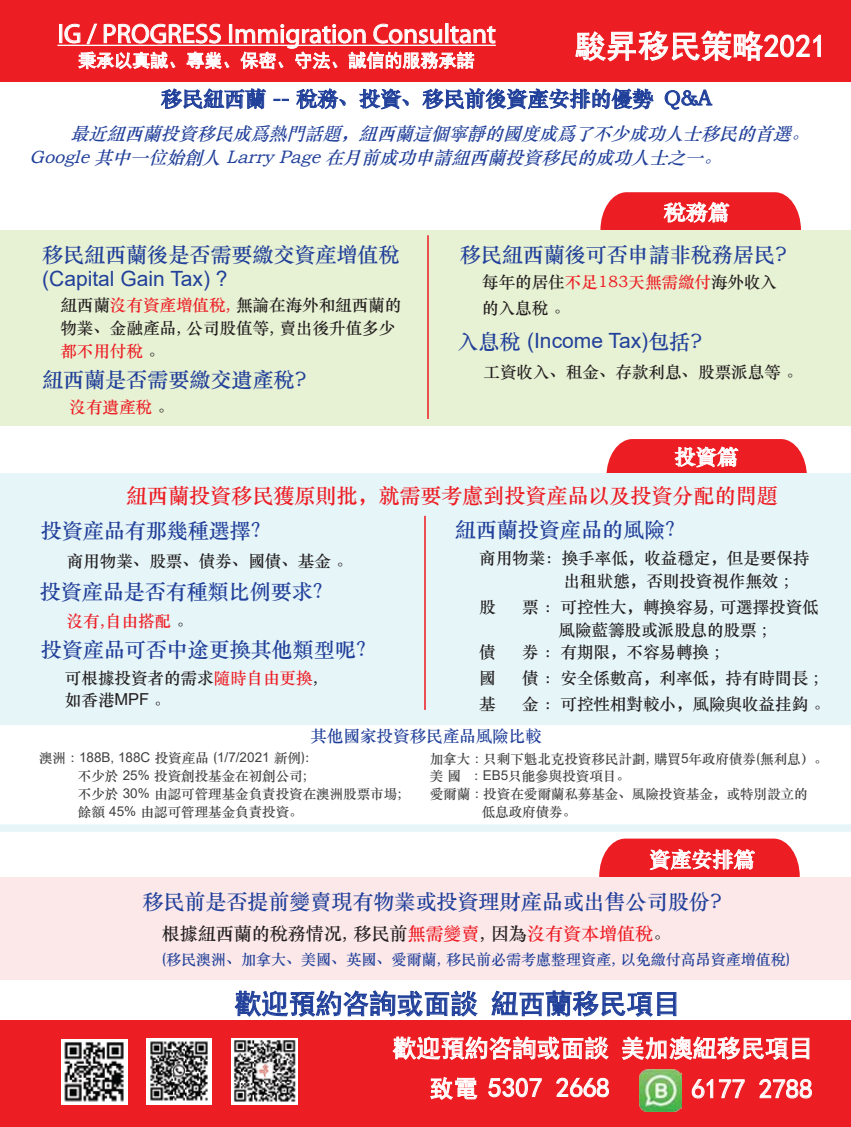
<style>
.page{position:relative;width:851px;height:1127px;background:#fff}
.page>*{position:absolute;margin:0;border:0;box-sizing:border-box;transform-origin:0 0}
.t1{font:31.5px "Sim Hei";color:#fff}
.t2{font:27px "Myriad Pro";color:#fff}
.t3{font:27px "Sim Hei";color:#fff}
.t4{font:27px "Sim Hei";color:#21409a}
.t5{font:24px "Sim Hei";color:#fff}
.t6{font:21px "ST Zhongsong";color:#21409a}
.t7{font:21px "Arial";color:#21409a}
.t8{font:21px "ST Zhongsong";color:#ed1d24}
.t9{font:21px "ST Zhongsong";color:#fff}
.t10{font:21px "ST Zhongsong";color:#fff;scale:1.05 1}
.t11{font:italic 18px/24.6px "ST Zhongsong";color:#21409a}
.t12{font:18px "ST Zhongsong";color:#231f20}
.t13{font:18px "Sim Hei";color:#fff}
.t14{font:16.5px/22.8px "ST Zhongsong";color:#231f20}
.t15{font:16.5px "ST Zhongsong";color:#ed1d24}
.t16{font:16.5px "ST Zhongsong";color:#21409a}
.t17{font:15px "ST Zhongsong";color:#21409a}
.t18{font:13.5px/17.7px "ST Zhongsong";color:#414042}
.t19{font:13.5px "Arial";color:#414042}
.s1{color:#ed1d24}
.s2{color:#231f20}
.s3{font-family:"ST Zhongsong"}
.s4{font-family:"Arial"}
.s5{font-size:24px}
</style>
<div class="page">
<div style="left:0;top:0;width:850px;height:81px;background:#ed1d24"></div>
<div style="left:59px;top:24px;width:3px;height:19px;border:1px solid #fff"></div>
<hr style="left:57px;top:45px;width:439px;height:1px;background:#fff">
<svg style="left:234px;top:990px;width:243px;height:27px"></svg>
<svg style="left:491px;top:990px;width:185px;height:27px"></svg>
<div style="left:0;top:230px;width:850px;height:196px;background:#e7f1d3"></div>
<svg style="left:600px;top:192px;width:200px;height:38px;background:#ef3e44"></svg>
<hr style="left:427px;top:235px;width:1px;height:184px;background:#ed1d24">
<div style="left:0;top:473px;width:850px;height:252px;background:#e6f5f8"></div>
<svg style="left:606px;top:439px;width:200px;height:34px;background:#ef4046"></svg>
<hr style="left:424px;top:516px;width:1px;height:194px;background:#ed1d24">
<div style="left:0;top:1020px;width:850px;height:107px;background:#ed1d24"></div>
<img style="left:62px;top:1039px;width:65px;height:65px">
<img style="left:232px;top:1038px;width:65px;height:66px">
<img style="left:146px;top:1038px;width:65px;height:66px">
<svg style="left:430px;top:1077px;width:47px;height:23px"></svg>
<svg style="left:488px;top:1078px;width:53px;height:19px"></svg>
<svg style="left:556px;top:1078px;width:52px;height:19px"></svg>
<svg style="left:691px;top:1079px;width:22px;height:19px"></svg>
<svg style="left:719px;top:1079px;width:25px;height:19px"></svg>
<svg style="left:759px;top:1079px;width:52px;height:19px"></svg>
<svg style="left:392px;top:1036px;width:216px;height:24px"></svg>
<svg style="left:622px;top:1036px;width:187px;height:24px"></svg>
<img style="left:639px;top:1069px;width:42px;height:42px">
<svg style="left:599px;top:838px;width:200px;height:39px;background:#f04a4f"></svg>
<div style="left:0;top:877px;width:850px;height:102px;background:#fce8e9"></div>
<svg style="left:64px;top:23px;width:757px;height:87px"></svg>
<div style="left:0;top:824px;width:850px;height:8px;background:#e7f5f8"></div>
<h2 class="t2" style="left:57px;top:17px;width:440px">IG / PROGRESS Immigration Consultant</h2>
<p class="t13" style="left:78px;top:51px;width:398px">秉承以真誠、專業、保密、守法、誠信的服務承諾</p>
<h1 class="t1" style="left:574px;top:30px;width:254px">駿昇移民策略2021</h1>
<p class="t6" style="left:161px;top:84px;width:552px">移民紐西蘭 -- 稅務、投資、移民前後資產安排的優勢 Q&amp;A</p>
<p class="t11" style="left:30px;top:120px;width:787px;text-indent:41px">最近紐西蘭投資移民成爲熱門話題，紐西蘭這個寧靜的國度成爲了不少成功人士移民的首選。<br>Google其中一位始創人 LarryPage在月前成功申請紐西蘭投資移民的成功人士之一。</p>
<p class="t6" style="left:42px;top:239px;width:358px">移民紐西蘭後是否需要繳交資産增值稅</p>
<p class="t7" style="left:42px;top:264px;width:187px">(Capital Gain Tax) ?</p>
<p class="t14" style="left:60px;top:293px;width:342px">紐西蘭<span class="s1">沒有資產增值稅,</span> 無論在海外和紐西蘭的物業、金融產品, 公司股值等, 賣出後升值多少<span class="s1">都不用付稅</span> 。</p>
<p class="t6" style="left:42px;top:365px;width:265px">紐西蘭是否需要繳交遺產稅?</p>
<p class="t15" style="left:69px;top:396px;width:106px">沒有遺產稅 <span class="s2">。</span></p>
<p class="t10" style="left:663px;top:197px;width:64px">稅務篇</p>
<p class="t6" style="left:459px;top:240px;width:328px">移民紐西蘭後可否申請非稅務居民?</p>
<p class="t14" style="left:482px;top:268px;width:296px;line-height:25.8px">每年的居住<span class="s1">不足183天無需繳付</span>海外收入的入息稅 。</p>
<p class="t7" style="left:457px;top:326px;width:246px"><span class="s3">入息稅</span> (Income Tax)<span class="s3">包括?</span></p>
<p class="t14" style="left:483px;top:360px;width:320px">工資收入、租金、存款利息、股票派息等 。</p>
<p class="t9" style="left:674px;top:442px;width:66px">投資篇</p>
<p class="t8" style="left:126px;top:481px;width:653px">紐西蘭投資移民獲原則批，就需要考慮到投資産品以及投資分配的問題</p>
<p class="t6" style="left:41px;top:515px;width:233px">投資産品有那幾種選擇？</p>
<p class="t14" style="left:67px;top:549px;width:287px">商用物業、股票、債券、國債、基金 。</p>
<p class="t6" style="left:40px;top:577px;width:296px">投資産品是否有種類比例要求？</p>
<p class="t15" style="left:67px;top:609px;width:128px">沒有,自由搭配 <span class="s2">。</span></p>
<p class="t6" style="left:41px;top:635px;width:338px">投資産品可否中途更換其他類型呢？</p>
<p class="t14" style="left:65px;top:665px;width:254px">可根據投資者的需求<span class="s1">隨時自由更換</span>,如香港<span class="s4">MPF</span> 。</p>
<p class="t6" style="left:455px;top:514px;width:232px">紐西蘭投資産品的風險？</p>
<p class="t14" style="left:563px;top:546px;width:247px;text-indent:-84px">商用物業：換手率低，收益穩定，但是要保持出租狀態，否則投資視作無效 ;</p>
<p class="t14" style="left:479px;top:595px;width:18px">股</p>
<p class="t14" style="left:558px;top:595px;width:262px;text-indent:-36px">票 ：可控性大，轉換容易, 可選擇投資低風險藍籌股或派股息的股票 ;</p>
<p class="t14" style="left:479px;top:640px;width:18px">債</p>
<p class="t14" style="left:522px;top:640px;width:199px">券 ：有期限，不容易轉換 ;</p>
<p class="t14" style="left:479px;top:666px;width:18px">國</p>
<p class="t14" style="left:522px;top:666px;width:298px">債 ：安全係數高，利率低，持有時間長 ;</p>
<p class="t14" style="left:479px;top:692px;width:18px">基</p>
<p class="t14" style="left:522px;top:692px;width:309px">金 ：可控性相對較小，風險與收益挂鈎 。</p>
<p class="t16" style="left:310px;top:724px;width:232px">其他國家投資移民產品風險比較</p>
<p class="t19" style="left:39px;top:748px;width:272px"><span class="s3">澳洲 :</span> 188B, 188C <span class="s3">投資産品 (</span>1/7/2021 <span class="s3">新例):</span></p>
<p class="t18" style="left:78px;top:767px;width:325px">不少於 <span class="s4">25%</span> 投資創投基金在初創公司;<br>不少於 <span class="s4">30%</span> 由認可管理基金負責投資在澳洲股票市場;餘額 <span class="s4">45%</span> 由認可管理基金負責投資<span class="s2">。</span></p>
<p class="t18" style="left:430px;top:749px;width:399px">加拿大 : 只剩下魁北克投資移民計劃, 購買<span class="s4">5</span>年政府債券(無利息）<span class="s2">。</span></p>
<p class="t18" style="left:430px;top:767px;width:201px">美 國 : <span class="s4">EB5</span>只能參與投資項目<span class="s2">。</span></p>
<p class="t18" style="left:430px;top:785px;width:379px">愛爾蘭 : 投資在愛爾蘭私募基金、風險投資基金，或特別設立的</p>
<p class="t18" style="left:481px;top:802px;width:96px">低息政府債券<span class="s2">。</span></p>
<p class="t9" style="left:649px;top:844px;width:108px">資產安排篇</p>
<p class="t6" style="left:142px;top:887px;width:580px">移民前是否提前變賣現有物業或投資理財産品或出售公司股份?</p>
<p class="t12" style="left:162px;top:920px;width:511px">根據紐西蘭的稅務情况, 移民前<span class="s1">無需變賣</span>, 因為<span class="s1">沒有資本增值稅</span>。</p>
<p class="t17" style="left:162px;top:948px;width:630px">(移民澳洲、加拿大、美國、英國、愛爾蘭, 移民前必需考慮整理資產, 以免繳付高昂資產增值稅)</p>
<h2 class="t4" style="left:234px;top:990px;width:447px">歡迎預約咨詢或面談 紐西蘭移民項目</h2>
<h3 class="t5" style="left:392px;top:1036px;width:421px">歡迎預約咨詢或面談 美加澳紐移民項目</h3>
<h2 class="t3" style="left:429px;top:1074px;width:181px"><span class="s5">致電</span> 5307 2668</h2>
<h2 class="t3" style="left:691px;top:1075px;width:123px">6177 2788</h2>
</div>
